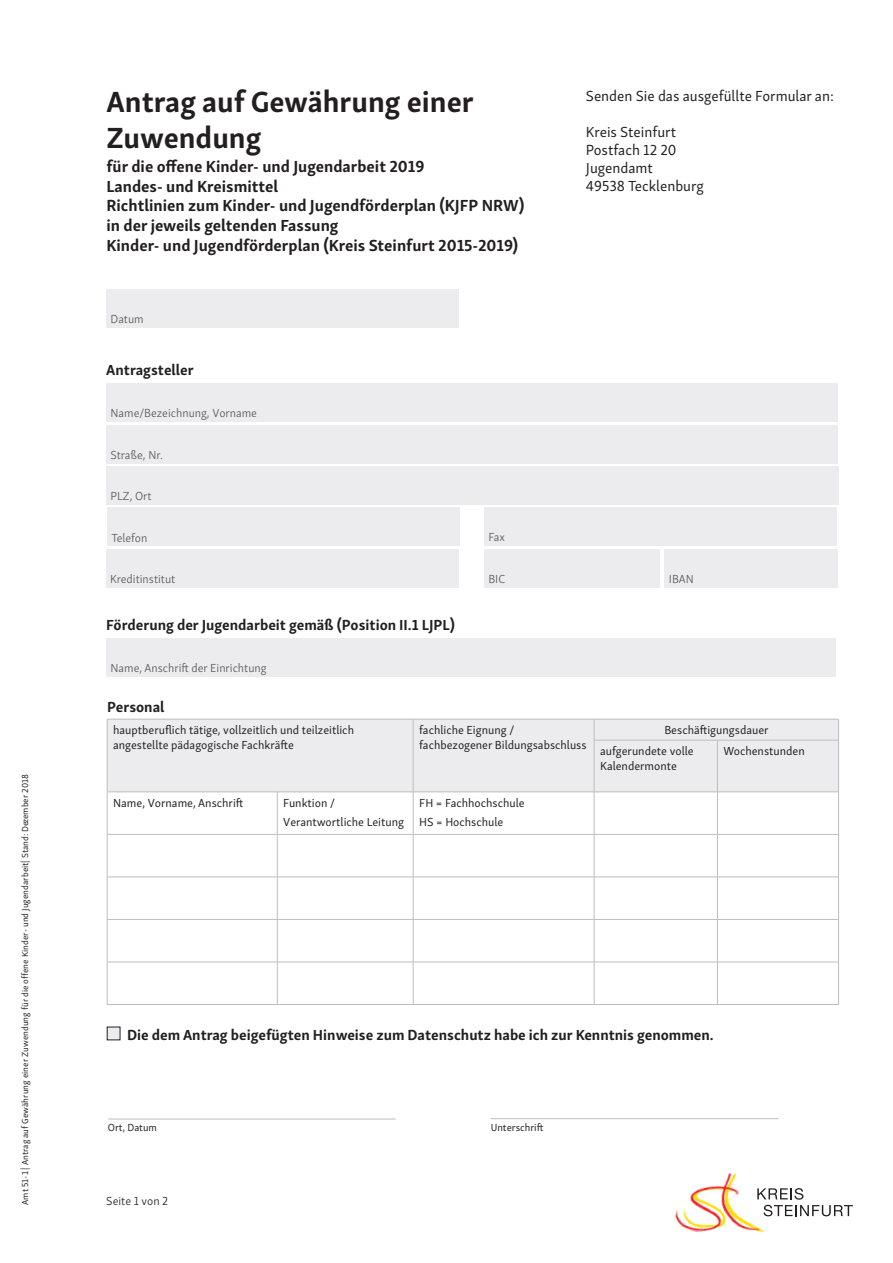
<style>
.page{position:relative;width:893px;height:1263px;background:#fff}
.page>*{position:absolute;margin:0;border:0;box-sizing:border-box;transform-origin:0 0}
.t1{font:700 30px/36px "Skolar Sans Latn";color:#231f20}
.t2{font:700 16.5px/19.8px "Skolar Sans Latn";color:#231f20}
.t3{font:700 15px "Skolar Sans Latn";color:#231f20}
.t4{font:15px/18px "Skolar Sans Latn";color:#231f20}
.t5{font:12px/14.4px "Skolar Sans Latn";color:#231f20}
.t6{font:300 12px "Skolar Sans Latn";color:#57585a}
.t7{font:300 12px "Skolar Sans Latn";color:#231f20}
.t8{font:10.5px "Skolar Sans Latn";color:#231f20}
.t9{font:9px "Skolar Sans Latn";letter-spacing:.005em;color:#231f20}
</style>
<div class="page">
<svg style="left:773px;top:1188px;width:80px;height:28px"></svg>
<img style="left:675px;top:1173px;width:98px;height:60px">
<div style="left:106px;top:638px;width:730px;height:38px;background:#ececee"></div>
<div style="left:108px;top:720px;width:730px;height:72px;background:#ececee"></div>
<hr style="left:107px;top:719px;width:170px;height:1px;background:#bcbdc0">
<svg style="left:107px;top:720px;width:1px;height:20px"></svg>
<hr style="left:277px;top:719px;width:136px;height:1px;background:#bcbdc0">
<hr style="left:413px;top:719px;width:181px;height:1px;background:#bcbdc0">
<svg style="left:413px;top:720px;width:1px;height:20px"></svg>
<hr style="left:107px;top:740px;width:1px;height:52px;background:#bcbdc0">
<hr style="left:413px;top:740px;width:1px;height:52px;background:#bcbdc0">
<hr style="left:594px;top:719px;width:123px;height:1px;background:#bcbdc0">
<svg style="left:594px;top:719px;width:1px;height:21px"></svg>
<hr style="left:717px;top:719px;width:122px;height:1px;background:#bcbdc0">
<svg style="left:838px;top:719px;width:1px;height:21px"></svg>
<hr style="left:594px;top:740px;width:123px;height:1px;background:#bcbdc0">
<hr style="left:594px;top:740px;width:1px;height:52px;background:#bcbdc0">
<hr style="left:717px;top:740px;width:122px;height:1px;background:#bcbdc0">
<hr style="left:717px;top:740px;width:1px;height:52px;background:#bcbdc0">
<hr style="left:838px;top:740px;width:1px;height:52px;background:#bcbdc0">
<hr style="left:107px;top:792px;width:170px;height:1px;background:#bcbdc0">
<hr style="left:107px;top:792px;width:1px;height:42px;background:#bcbdc0">
<hr style="left:277px;top:792px;width:136px;height:1px;background:#bcbdc0">
<hr style="left:277px;top:792px;width:1px;height:42px;background:#bcbdc0">
<hr style="left:413px;top:792px;width:181px;height:1px;background:#bcbdc0">
<hr style="left:413px;top:792px;width:1px;height:42px;background:#bcbdc0">
<hr style="left:594px;top:792px;width:123px;height:1px;background:#bcbdc0">
<hr style="left:594px;top:792px;width:1px;height:42px;background:#bcbdc0">
<hr style="left:717px;top:792px;width:122px;height:1px;background:#bcbdc0">
<hr style="left:717px;top:792px;width:1px;height:42px;background:#bcbdc0">
<hr style="left:838px;top:792px;width:1px;height:42px;background:#bcbdc0">
<hr style="left:107px;top:834px;width:170px;height:1px;background:#bcbdc0">
<hr style="left:107px;top:834px;width:1px;height:43px;background:#bcbdc0">
<hr style="left:277px;top:834px;width:136px;height:1px;background:#bcbdc0">
<hr style="left:277px;top:834px;width:1px;height:43px;background:#bcbdc0">
<hr style="left:413px;top:834px;width:181px;height:1px;background:#bcbdc0">
<hr style="left:413px;top:834px;width:1px;height:43px;background:#bcbdc0">
<hr style="left:594px;top:834px;width:123px;height:1px;background:#bcbdc0">
<hr style="left:594px;top:834px;width:1px;height:43px;background:#bcbdc0">
<hr style="left:717px;top:834px;width:122px;height:1px;background:#bcbdc0">
<hr style="left:717px;top:834px;width:1px;height:43px;background:#bcbdc0">
<hr style="left:838px;top:834px;width:1px;height:43px;background:#bcbdc0">
<hr style="left:107px;top:877px;width:170px;height:1px;background:#bcbdc0">
<hr style="left:107px;top:877px;width:1px;height:42px;background:#bcbdc0">
<hr style="left:277px;top:877px;width:136px;height:1px;background:#bcbdc0">
<hr style="left:277px;top:877px;width:1px;height:42px;background:#bcbdc0">
<hr style="left:413px;top:877px;width:181px;height:1px;background:#bcbdc0">
<hr style="left:413px;top:877px;width:1px;height:42px;background:#bcbdc0">
<hr style="left:594px;top:877px;width:123px;height:1px;background:#bcbdc0">
<hr style="left:594px;top:877px;width:1px;height:42px;background:#bcbdc0">
<hr style="left:717px;top:877px;width:122px;height:1px;background:#bcbdc0">
<hr style="left:717px;top:877px;width:1px;height:42px;background:#bcbdc0">
<hr style="left:838px;top:877px;width:1px;height:42px;background:#bcbdc0">
<hr style="left:107px;top:919px;width:170px;height:1px;background:#bcbdc0">
<hr style="left:107px;top:920px;width:1px;height:42px;background:#bcbdc0">
<hr style="left:277px;top:919px;width:136px;height:1px;background:#bcbdc0">
<hr style="left:277px;top:920px;width:1px;height:42px;background:#bcbdc0">
<hr style="left:413px;top:919px;width:181px;height:1px;background:#bcbdc0">
<hr style="left:413px;top:920px;width:1px;height:42px;background:#bcbdc0">
<hr style="left:594px;top:919px;width:123px;height:1px;background:#bcbdc0">
<hr style="left:594px;top:920px;width:1px;height:42px;background:#bcbdc0">
<hr style="left:717px;top:919px;width:122px;height:1px;background:#bcbdc0">
<hr style="left:717px;top:920px;width:1px;height:42px;background:#bcbdc0">
<hr style="left:838px;top:920px;width:1px;height:42px;background:#bcbdc0">
<hr style="left:107px;top:962px;width:170px;height:1px;background:#bcbdc0">
<hr style="left:107px;top:962px;width:1px;height:42px;background:#bcbdc0">
<hr style="left:277px;top:962px;width:136px;height:1px;background:#bcbdc0">
<hr style="left:277px;top:962px;width:1px;height:42px;background:#bcbdc0">
<hr style="left:413px;top:962px;width:181px;height:1px;background:#bcbdc0">
<hr style="left:413px;top:962px;width:1px;height:42px;background:#bcbdc0">
<hr style="left:594px;top:962px;width:123px;height:1px;background:#bcbdc0">
<hr style="left:594px;top:962px;width:1px;height:42px;background:#bcbdc0">
<hr style="left:717px;top:962px;width:122px;height:1px;background:#bcbdc0">
<hr style="left:717px;top:962px;width:1px;height:42px;background:#bcbdc0">
<hr style="left:838px;top:962px;width:1px;height:42px;background:#bcbdc0">
<hr style="left:107px;top:1004px;width:170px;height:1px;background:#bcbdc0">
<hr style="left:277px;top:1004px;width:136px;height:1px;background:#bcbdc0">
<hr style="left:413px;top:1004px;width:181px;height:1px;background:#bcbdc0">
<hr style="left:594px;top:1004px;width:123px;height:1px;background:#bcbdc0">
<hr style="left:717px;top:1004px;width:122px;height:1px;background:#bcbdc0">
<div style="left:106px;top:289px;width:353px;height:38px;background:#ececee"></div>
<div style="left:107px;top:1027px;width:13px;height:13px;background:#ececee"></div>
<hr style="left:108px;top:1119px;width:288px;height:1px;background:#bcbdc0">
<hr style="left:491px;top:1118px;width:287px;height:1px;background:#bcbdc0">
<div style="left:106px;top:425px;width:732px;height:38px;background:#ececee"></div>
<div style="left:106px;top:466px;width:732px;height:39px;background:#ececee"></div>
<div style="left:107px;top:508px;width:353px;height:38px;background:#ececee"></div>
<div style="left:484px;top:507px;width:353px;height:39px;background:#ececee"></div>
<div style="left:106px;top:383px;width:732px;height:39px;background:#ececee"></div>
<div style="left:106px;top:549px;width:353px;height:38px;background:#ececee"></div>
<div style="left:665px;top:549px;width:173px;height:38px;background:#ececee"></div>
<div style="left:484px;top:549px;width:175px;height:38px;background:#ececee"></div>
<p class="t9" style="left:18px;top:1205px;width:432px;rotate:-90deg">Amt 51-1 | Antrag auf Gewährung einer Zuwendung für die offene Kinder- und Jugendarbeit| Stand: Dezember 2018</p>
<h1 class="t1" style="left:106px;top:81px;width:369px">Antrag auf Gewährung einer<br>Zuwendung</h1>
<h2 class="t2" style="left:106px;top:155px;width:419px">für die offene Kinder- und Jugendarbeit 2019<br>Landes- und Kreismittel<br>Richtlinien zum Kinder- und Jugendförderplan (KJFP NRW) in der jeweils geltenden Fassung<br>Kinder- und Jugendförderplan (Kreis Steinfurt 2015-2019)</h2>
<p class="t6" style="left:111px;top:310px;width:35px">Datum</p>
<p class="t3" style="left:106px;top:358px;width:89px">Antragsteller</p>
<p class="t6" style="left:111px;top:404px;width:148px">Name/Bezeichnung, Vorname</p>
<p class="t6" style="left:111px;top:446px;width:54px">Straße, Nr.</p>
<p class="t6" style="left:111px;top:487px;width:43px">PLZ, Ort</p>
<p class="t6" style="left:111px;top:529px;width:38px">Telefon</p>
<p class="t6" style="left:488px;top:528px;width:18px">Fax</p>
<p class="t4" style="left:586px;top:85px;width:249px">Senden Sie das ausgefüllte Formular an:</p>
<p class="t4" style="left:586px;top:121px;width:119px">Kreis Steinfurt<br>Postfach 12 20<br>Jugendamt<br>49538 Tecklenburg</p>
<p class="t6" style="left:110px;top:570px;width:67px">Kreditinstitut</p>
<p class="t6" style="left:488px;top:570px;width:18px">BIC</p>
<p class="t6" style="left:669px;top:570px;width:27px">IBAN</p>
<p class="t3" style="left:106px;top:612px;width:350px">Förderung der Jugendarbeit gemäß (Position II.1 LJPL)</p>
<p class="t6" style="left:111px;top:659px;width:158px">Name, Anschrift der Einrichtung</p>
<p class="t3" style="left:107px;top:695px;width:59px">Personal</p>
<p class="t5" style="left:113px;top:722px;width:242px">hauptberuflich tätige, vollzeitlich und teilzeitlich angestellte pädagogische Fachkräfte</p>
<p class="t5" style="left:419px;top:722px;width:169px">fachliche Eignung / fachbezogener Bildungsabschluss</p>
<p class="t5" style="left:600px;top:719px;width:170px;line-height:21px;text-indent:64px">Beschäftigungsdauer aufgerundete volle</p>
<p class="t5" style="left:600px;top:757px;width:78px">Kalendermonte</p>
<p class="t5" style="left:723px;top:743px;width:83px">Wochenstunden</p>
<p class="t5" style="left:113px;top:795px;width:132px">Name, Vorname, Anschrift</p>
<p class="t5" style="left:283px;top:792px;width:122px;line-height:18.6px">Funktion /<br>Verantwortliche Leitung</p>
<p class="t5" style="left:419px;top:792px;width:107px;line-height:18.6px">FH = Fachhochschule<br>HS = Hochschule</p>
<p class="t3" style="left:127px;top:1023px;width:588px">Die dem Antrag beigefügten Hinweise zum Datenschutz habe ich zur Kenntnis genommen.</p>
<p class="t8" style="left:108px;top:1120px;width:51px">Ort, Datum</p>
<p class="t8" style="left:491px;top:1119px;width:54px">Unterschrift</p>
<p class="t7" style="left:106px;top:1192px;width:63px">Seite 1 von 2</p>
</div>
